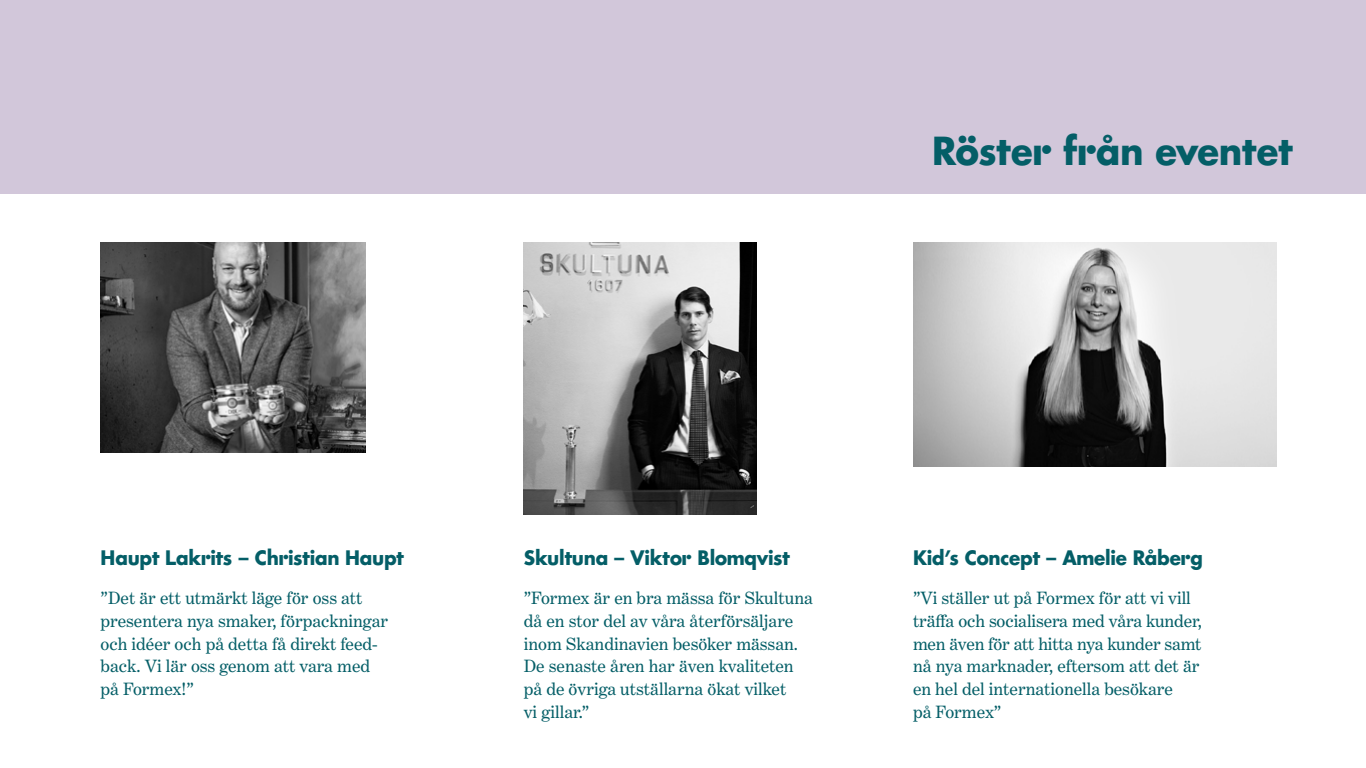
<style>
.page{position:relative;width:1366px;height:768px;background:#fff}
.page>*{position:absolute;margin:0;border:0;box-sizing:border-box;transform-origin:0 0}
.t1{font:700 42.5px "Architype Renner Adj 01";letter-spacing:-.005em;color:#045e67}
.t2{font:700 22px "Architype Renner Adj 01";letter-spacing:-.01em;color:#045e67}
.t3{font:18px/22.7px "Benton Modern Two";color:#045e67}
</style>
<div class="page">
<div style="left:0;top:0;width:1366px;height:194px;background:#d2c7da"></div>
<img style="left:913px;top:242px;width:363px;height:225px">
<img style="left:524px;top:242px;width:232px;height:273px">
<img style="left:101px;top:242px;width:264px;height:211px">
<h1 class="t1" style="left:932px;top:125px;width:362px">Röster från eventet</h1>
<p class="t2" style="left:101px;top:544px;width:305px">Haupt Lakrits – Christian Haupt</p>
<p class="t3" style="left:101px;top:587px;width:289px">”Det är ett utmärkt läge för oss att presentera nya smaker, förpackningar och idéer och på detta få direkt feed&shy;back. Vi lär oss genom att vara med på Formex!”</p>
<p class="t2" style="left:524px;top:544px;width:268px">Skultuna – Viktor Blomqvist</p>
<p class="t3" style="left:524px;top:587px;width:291px">”Formex är en bra mässa för Skultuna då en stor del av våra återförsäljare inom Skandinavien besöker mässan.<br>De senaste åren har även kvaliteten på de övriga utställarna ökat vilket<br>vi gillar.”</p>
<p class="t2" style="left:913px;top:544px;width:291px">Kid’s Concept – Amelie Råberg</p>
<p class="t3" style="left:913px;top:587px;width:290px">”Vi ställer ut på Formex för att vi vill träffa och socialisera med våra kunder, men även för att hitta nya kunder samt nå nya marknader, eftersom att det är en hel del internationella besökare<br>på Formex”</p>
</div>
